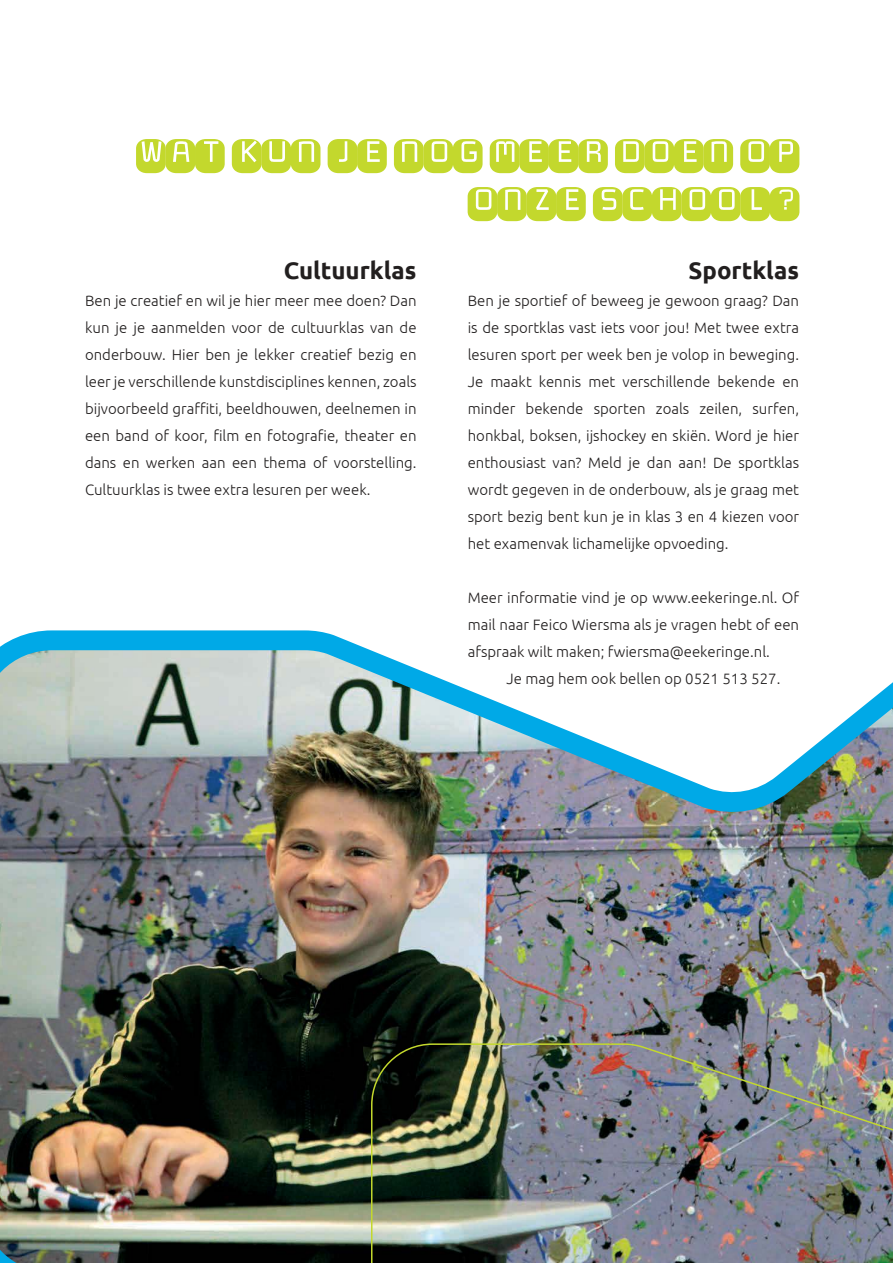
<style>
.page{position:relative;width:893px;height:1263px;background:#fff}
.page>*{position:absolute;margin:0;border:0;box-sizing:border-box;transform-origin:0 0}
.t1{font:51px/48px "Monofett";color:#c3d82d;text-align:right}
.t2{font:700 24px "Ubuntu";color:#221f1f}
.t3{font:300 15px/27px "Ubuntu";color:#221f1f;text-align:justify}
</style>
<div class="page">
<img style="left:0;top:630px;width:893px;height:633px">
<img style="left:370px;top:977px;width:523px;height:286px">
<h1 class="t1" style="left:136px;top:132px;width:665px">WAT KUN JE NOG MEER DOEN OP<br>ONZE SCHOOL?</h1>
<h2 class="t2" style="left:284px;top:260px;width:134px">Cultuurklas</h2>
<p class="t3" style="left:85px;top:288px;width:333px">Ben je creatief en wil je hier meer mee doen? Dan kun je je aanmelden voor de cultuurklas van de onderbouw. Hier ben je lekker creatief bezig en leer je verschillende kunstdisciplines kennen, zoals bijvoorbeeld graffiti, beeldhouwen, deelnemen in een band of koor, film en fotografie, theater en dans en werken aan een thema of voorstelling.<br>Cultuurklas is twee extra lesuren per week.</p>
<h2 class="t2" style="left:688px;top:260px;width:112px">Sportklas</h2>
<p class="t3" style="left:468px;top:288px;width:333px">Ben je sportief of beweeg je gewoon graag? Dan is de sportklas vast iets voor jou! Met twee extra lesuren sport per week ben je volop in beweging.<br>Je maakt kennis met verschillende bekende en minder bekende sporten zoals zeilen, surfen, honkbal, boksen, ijshockey en skiën. Word je hier enthousiast van? Meld je dan aan! De sportklas wordt gegeven in de onderbouw, als je graag met sport bezig bent kun je in klas 3 en 4 kiezen voor het examenvak lichamelijke opvoeding.</p>
<p class="t3" style="left:468px;top:585px;width:333px">Meer informatie vind je op www.eekeringe.nl. Of mail naar Feico Wiersma als je vragen hebt of een afspraak wilt maken; fwiersma@eekeringe.nl.</p>
<p class="t3" style="left:507px;top:666px;width:275px">Je mag hem ook bellen op 0521 513 527.</p>
</div>
